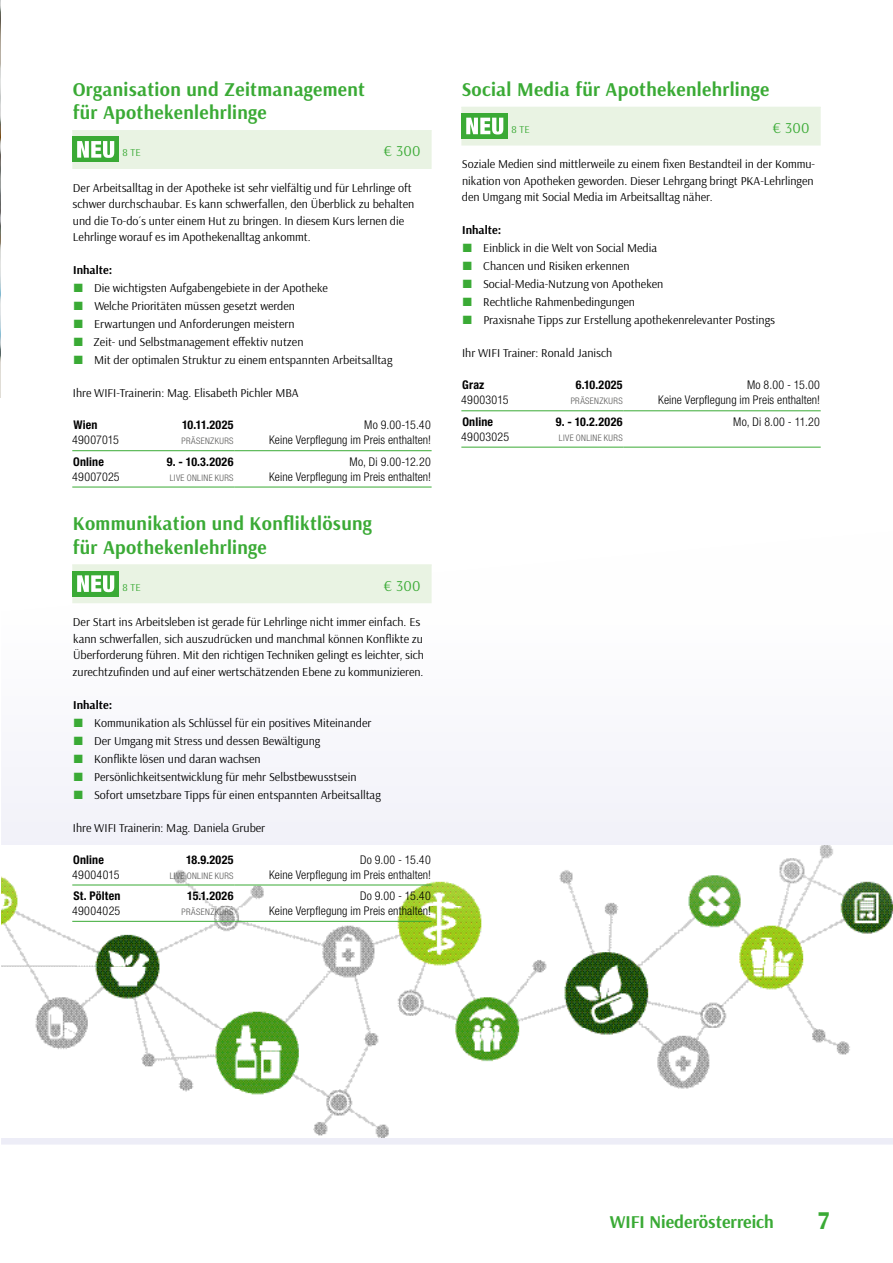
<style>
.page{position:relative;width:893px;height:1263px;background:#fff}
.page>*{position:absolute;margin:0;border:0;box-sizing:border-box;transform-origin:0 0}
.t1{font:700 25.5px "Arsenal";color:#3aaa35}
.t2{font:700 19.5px/23.4px "Arsenal";letter-spacing:.015em;color:#3aaa35}
.t3{font:700 18px "Arsenal";color:#3aaa35}
.t4{font:15px "Arsenal";letter-spacing:.015em;color:#3aaa35}
.t5{font:12px/16.5px "Arsenal";color:#000}
.t6{font:300 condensed 12px/15px "Helvetica Neue LT Std";letter-spacing:.005em;color:#000;text-align:right}
.t7{font:700 condensed 12px "Helvetica Neue LT Std";letter-spacing:.015em;color:#000}
.t8{font:700 12px "Arsenal";color:#000}
.t9{font:300 condensed 12px "Helvetica Neue LT Std";letter-spacing:.03em;color:#000}
.t10{font:300 condensed 12px "Helvetica Neue LT Std";letter-spacing:.025em;color:#000}
.t11{font:10.5px "Arsenal";color:#3aaa35}
.t12{font:300 condensed 9px "Helvetica Neue LT Std";letter-spacing:.04em;color:#575756}
.s1{color:#3aaa35}
.s2{font-size:18px;color:#fff}
</style>
<div class="page">
<div style="left:1px;top:786px;width:892px;height:358px;background:#f3f3f9"></div>
<img style="left:1px;top:845px;width:891px;height:293px">
<div style="left:72px;top:130px;width:360px;height:39px;background:#e9f3e3"></div>
<div style="left:72px;top:565px;width:360px;height:38px;background:#e9f3e3"></div>
<hr style="left:72px;top:564px;width:360px;height:1px;background:#e9f3e3">
<div style="left:72px;top:137px;width:47px;height:25px;background:#3aaa35"></div>
<svg style="left:77px;top:141px;width:37px;height:17px"></svg>
<hr style="left:72px;top:450px;width:162px;height:1px;background:#3aaa35">
<hr style="left:234px;top:450px;width:198px;height:1px;background:#3aaa35">
<hr style="left:72px;top:487px;width:162px;height:1px;background:#3aaa35">
<hr style="left:234px;top:487px;width:198px;height:1px;background:#3aaa35">
<div style="left:72px;top:571px;width:47px;height:25px;background:#3aaa35"></div>
<svg style="left:77px;top:575px;width:37px;height:17px"></svg>
<hr style="left:72px;top:885px;width:162px;height:1px;background:#3aaa35">
<hr style="left:234px;top:885px;width:198px;height:1px;background:#3aaa35">
<hr style="left:72px;top:921px;width:162px;height:1px;background:#3aaa35">
<hr style="left:234px;top:921px;width:198px;height:1px;background:#3aaa35">
<div style="left:461px;top:107px;width:360px;height:39px;background:#e9f3e3"></div>
<div style="left:461px;top:113px;width:47px;height:26px;background:#3aaa35"></div>
<svg style="left:466px;top:118px;width:37px;height:16px"></svg>
<hr style="left:461px;top:410px;width:162px;height:1px;background:#3aaa35">
<hr style="left:623px;top:410px;width:198px;height:1px;background:#3aaa35">
<hr style="left:461px;top:447px;width:162px;height:1px;background:#3aaa35">
<hr style="left:623px;top:447px;width:198px;height:1px;background:#3aaa35">
<img style="left:0;top:0;width:1px;height:398px">
<h2 class="t2" style="left:73px;top:77px;width:294px">Organisation und Zeitmanagement für Apothekenlehrlinge</h2>
<p class="t11" style="left:122px;top:146px;width:20px">8 TE</p>
<p class="t4" style="left:384px;top:141px;width:38px">€ 300</p>
<p class="t5" style="left:73px;top:179px;width:343px">Der Arbeitsalltag in der Apotheke ist sehr vielfältig und für Lehrlinge oft schwer durchschaubar. Es kann schwerfallen, den Überblick zu behalten und die To-do´s unter einem Hut zu bringen. In diesem Kurs lernen die Lehrlinge worauf es im Apothekenalltag ankommt.</p>
<p class="t8" style="left:73px;top:262px;width:41px">Inhalte:</p>
<p class="t5" style="left:74px;top:280px;width:256px"><span class="s1">■</span> Die wichtigsten Aufgabengebiete in der Apotheke</p>
<p class="t5" style="left:74px;top:298px;width:223px"><span class="s1">■</span> Welche Prioritäten müssen gesetzt werden</p>
<p class="t5" style="left:74px;top:316px;width:222px"><span class="s1">■</span> Erwartungen und Anforderungen meistern</p>
<p class="t5" style="left:74px;top:334px;width:231px"><span class="s1">■</span> Zeit- und Selbstmanagement effektiv nutzen</p>
<p class="t5" style="left:74px;top:352px;width:320px"><span class="s1">■</span> Mit der optimalen Struktur zu einem entspannten Arbeitsalltag</p>
<p class="t5" style="left:73px;top:385px;width:227px">Ihre WIFI-Trainerin: Mag. Elisabeth Pichler MBA</p>
<p class="t7" style="left:73px;top:418px;width:26px">Wien</p>
<p class="t7" style="left:182px;top:418px;width:53px">10.11.2025</p>
<p class="t6" style="left:72px;top:432px;width:48px">49007015</p>
<p class="t12" style="left:182px;top:436px;width:54px">PRÄSENZKURS</p>
<p class="t6" style="left:269px;top:417px;width:163px">Mo 9.00-15.40<br>Keine Verpflegung im Preis enthalten!</p>
<p class="t7" style="left:73px;top:454px;width:32px">Online</p>
<p class="t7" style="left:167px;top:454px;width:68px">9. - 10.3.2026</p>
<p class="t6" style="left:72px;top:469px;width:49px">49007025</p>
<p class="t12" style="left:170px;top:472px;width:65px">LIVE ONLINE KURS</p>
<p class="t6" style="left:269px;top:454px;width:163px">Mo, Di 9.00-12.20<br>Keine Verpflegung im Preis enthalten!</p>
<h2 class="t2" style="left:73px;top:512px;width:301px">Kommunikation und Konfliktlösung für Apothekenlehrlinge</h2>
<p class="t11" style="left:122px;top:580px;width:20px">8 TE</p>
<p class="t4" style="left:384px;top:575px;width:38px">€ 300</p>
<p class="t5" style="left:73px;top:613px;width:353px">Der Start ins Arbeitsleben ist gerade für Lehrlinge nicht immer einfach. Es kann schwerfallen, sich auszudrücken und manchmal können Konflikte zu Überforderung führen. Mit den richtigen Techniken gelingt es leichter, sich zurechtzufinden und auf einer wertschätzenden Ebene zu kommunizieren.</p>
<p class="t8" style="left:73px;top:696px;width:41px">Inhalte:</p>
<p class="t5" style="left:74px;top:714px;width:299px"><span class="s1">■</span> Kommunikation als Schlüssel für ein positives Miteinander</p>
<p class="t5" style="left:74px;top:732px;width:248px"><span class="s1">■</span> Der Umgang mit Stress und dessen Bewältigung</p>
<p class="t5" style="left:74px;top:750px;width:189px"><span class="s1">■</span> Konflikte lösen und daran wachsen</p>
<p class="t5" style="left:74px;top:768px;width:284px"><span class="s1">■</span> Persönlichkeitsentwicklung für mehr Selbstbewusstsein</p>
<p class="t5" style="left:74px;top:786px;width:309px"><span class="s1">■</span> Sofort umsetzbare Tipps für einen entspannten Arbeitsalltag</p>
<p class="t5" style="left:73px;top:819px;width:194px">Ihre WIFI Trainerin: Mag. Daniela Gruber</p>
<p class="t7" style="left:73px;top:852px;width:32px">Online</p>
<p class="t7" style="left:186px;top:852px;width:49px">18.9.2025</p>
<p class="t9" style="left:72px;top:867px;width:49px">49004015</p>
<p class="t12" style="left:170px;top:870px;width:65px">LIVE ONLINE KURS</p>
<p class="t6" style="left:269px;top:852px;width:163px">Do 9.00 - 15.40<br>Keine Verpflegung im Preis enthalten!</p>
<p class="t7" style="left:73px;top:888px;width:49px">St. Pölten</p>
<p class="t7" style="left:187px;top:888px;width:48px">15.1.2026</p>
<p class="t9" style="left:72px;top:904px;width:50px">49004025</p>
<p class="t12" style="left:182px;top:906px;width:54px">PRÄSENZKURS</p>
<p class="t6" style="left:269px;top:888px;width:163px">Do 9.00 - 15.40<br>Keine Verpflegung im Preis enthalten!</p>
<h2 class="t2" style="left:462px;top:77px;width:309px">Social Media für Apothekenlehrlinge</h2>
<p class="t11" style="left:511px;top:122px;width:20px">8 TE</p>
<p class="t4" style="left:773px;top:118px;width:38px">€ 300</p>
<p class="t5" style="left:462px;top:156px;width:355px">Soziale Medien sind mittlerweile zu einem fixen Bestandteil in der Kommu&shy;nikation von Apotheken geworden. Dieser Lehrgang bringt PKA-Lehrlingen den Umgang mit Social Media im Arbeitsalltag näher.</p>
<p class="t8" style="left:462px;top:222px;width:41px">Inhalte:</p>
<p class="t5" style="left:463px;top:240px;width:196px"><span class="s1">■</span> Einblick in die Welt von Social Media</p>
<p class="t5" style="left:463px;top:258px;width:168px"><span class="s1">■</span> Chancen und Risiken erkennen</p>
<p class="t5" style="left:463px;top:276px;width:202px"><span class="s1">■</span> Social-Media-Nutzung von Apotheken</p>
<p class="t5" style="left:463px;top:294px;width:174px"><span class="s1">■</span> Rechtliche Rahmenbedingungen</p>
<p class="t5" style="left:463px;top:312px;width:314px"><span class="s1">■</span> Praxisnahe Tipps zur Erstellung apothekenrelevanter Postings</p>
<p class="t5" style="left:462px;top:345px;width:152px">Ihr WIFI Trainer: Ronald Janisch</p>
<p class="t7" style="left:462px;top:378px;width:24px">Graz</p>
<p class="t7" style="left:576px;top:378px;width:48px">6.10.2025</p>
<p class="t10" style="left:461px;top:393px;width:49px">49003015</p>
<p class="t12" style="left:571px;top:396px;width:54px">PRÄSENZKURS</p>
<p class="t6" style="left:658px;top:378px;width:163px">Mo 8.00 - 15.00<br>Keine Verpflegung im Preis enthalten!</p>
<p class="t7" style="left:462px;top:414px;width:32px">Online</p>
<p class="t7" style="left:556px;top:414px;width:68px">9. - 10.2.2026</p>
<p class="t10" style="left:461px;top:430px;width:49px">49003025</p>
<p class="t12" style="left:559px;top:432px;width:65px">LIVE ONLINE KURS</p>
<p class="t6" style="left:733px;top:414px;width:88px">Mo, Di 8.00 - 11.20</p>
<h3 class="t3" style="left:610px;top:1209px;width:166px">WIFI Niederösterreich</h3>
<h1 class="t1" style="left:818px;top:1202px;width:26px">7 <span class="s2">7</span></h1>
</div>
